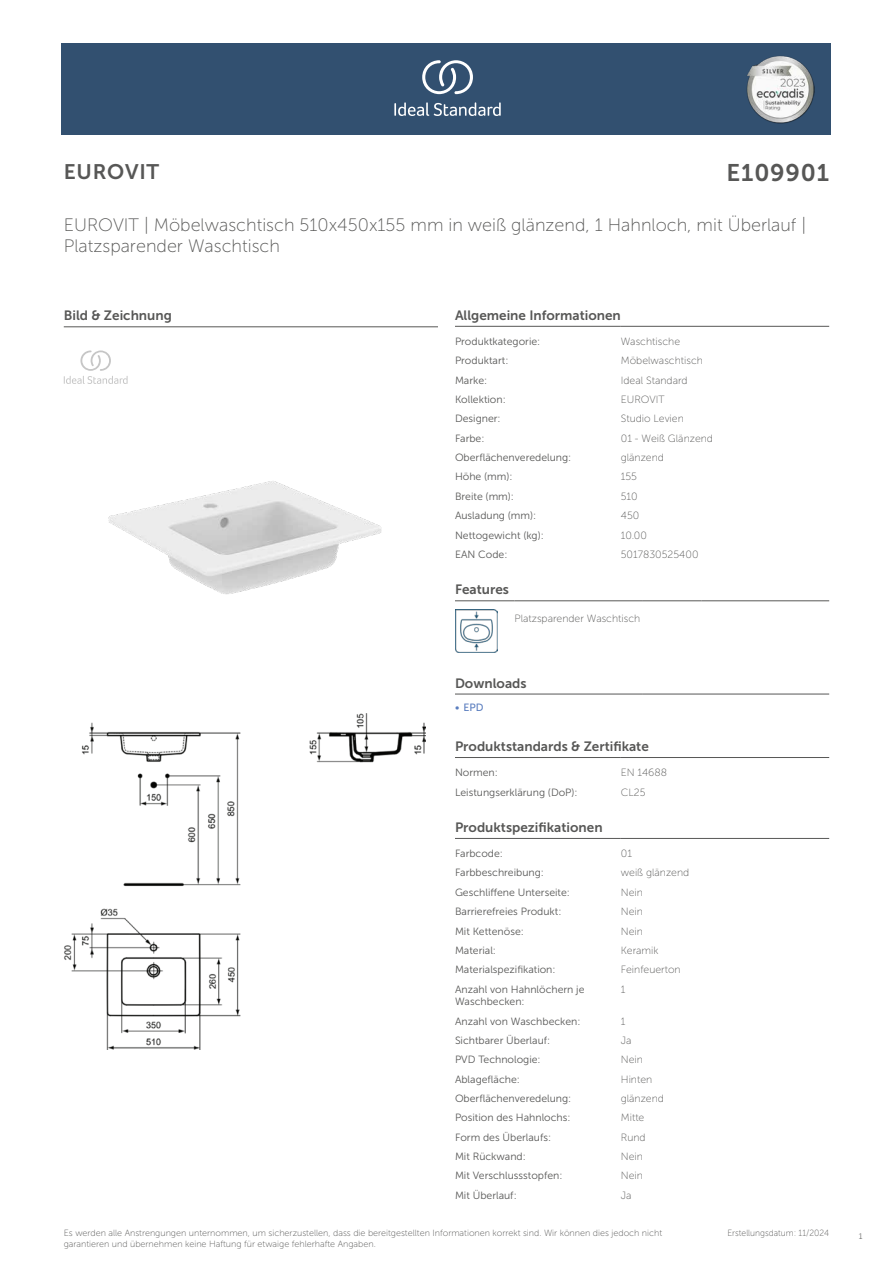
<style>
.page{position:relative;width:893px;height:1263px;background:#fff}
.page>*{position:absolute;margin:0;border:0;box-sizing:border-box;transform-origin:0 0}
.t1{font:24px "Museo Sans 700";letter-spacing:.035em;color:#575756}
.t2{font:21px "Museo Sans 700";letter-spacing:.035em;color:#575756}
.t3{font:18px/21.6px "Museo Sans 100";color:#575756}
.t4{font:13.5px "Museo Sans 700";color:#575756}
.t5{font:10.5px/12.6px "Museo Sans 300";color:#575756}
.t6{font:10.5px "Museo Sans 100";color:#575756}
.t7{font:10.5px "Museo Sans 500";color:#5b7ebf}
.t8{font:9px/10.8px "Museo Sans 100";color:#575756}
.t9{font:9px "Museo Sans 100";color:#575756;scale:.95 1}
.t10{font:300 9px "Calibri";color:#575756;scale:.95 1}
</style>
<div class="page">
<div style="left:62px;top:43px;width:769px;height:91px;background:#325070"></div>
<hr style="left:455px;top:326px;width:166px;height:1px;background:#575756">
<hr style="left:621px;top:326px;width:208px;height:1px;background:#575756">
<hr style="left:455px;top:600px;width:59px;height:1px;background:#575756">
<hr style="left:514px;top:600px;width:128px;height:1px;background:#575756">
<hr style="left:642px;top:600px;width:60px;height:1px;background:#575756">
<hr style="left:702px;top:600px;width:127px;height:1px;background:#575756">
<img style="left:455px;top:609px;width:42px;height:43px">
<hr style="left:455px;top:694px;width:187px;height:1px;background:#575756">
<hr style="left:642px;top:694px;width:187px;height:1px;background:#575756">
<hr style="left:455px;top:757px;width:166px;height:1px;background:#575756">
<hr style="left:621px;top:757px;width:208px;height:1px;background:#575756">
<hr style="left:455px;top:838px;width:166px;height:1px;background:#575756">
<hr style="left:621px;top:838px;width:208px;height:1px;background:#575756">
<img style="left:64px;top:714px;width:361px;height:336px">
<hr style="left:64px;top:327px;width:374px;height:1px;background:#575756">
<svg style="left:64px;top:350px;width:64px;height:34px"></svg>
<img style="left:108px;top:481px;width:274px;height:114px">
<svg style="left:394px;top:102px;width:107px;height:14px"></svg>
<svg style="left:422px;top:60px;width:51px;height:34px"></svg>
<img style="left:746px;top:56px;width:68px;height:67px">
<h2 class="t2" style="left:64px;top:160px;width:97px">EUROVIT</h2>
<h1 class="t1" style="left:727px;top:160px;width:104px">E109901</h1>
<h3 class="t3" style="left:64px;top:214px;width:744px">EUROVIT | Möbelwaschtisch 510x450x155 mm in weiß glänzend, 1 Hahnloch, mit Überlauf |<br>Platzsparender Waschtisch</h3>
<p class="t4" style="left:64px;top:308px;width:110px">Bild &amp; Zeichnung</p>
<p class="t4" style="left:455px;top:308px;width:167px">Allgemeine Informationen</p>
<p class="t5" style="left:455px;top:335px;width:87px">Produktkategorie:</p>
<p class="t6" style="left:621px;top:336px;width:61px">Waschtische</p>
<p class="t5" style="left:455px;top:354px;width:55px">Produktart:</p>
<p class="t6" style="left:621px;top:355px;width:84px">Möbelwaschtisch</p>
<p class="t5" style="left:455px;top:374px;width:34px">Marke:</p>
<p class="t6" style="left:621px;top:374px;width:68px">Ideal Standard</p>
<p class="t5" style="left:455px;top:393px;width:52px">Kollektion:</p>
<p class="t6" style="left:621px;top:394px;width:45px">EUROVIT</p>
<p class="t5" style="left:455px;top:413px;width:47px">Designer:</p>
<p class="t6" style="left:621px;top:413px;width:65px">Studio Levien</p>
<p class="t5" style="left:455px;top:432px;width:31px">Farbe:</p>
<p class="t6" style="left:621px;top:433px;width:94px">01 - Weiß Glänzend</p>
<p class="t5" style="left:455px;top:451px;width:118px">Oberflächenveredelung:</p>
<p class="t6" style="left:621px;top:452px;width:45px">glänzend</p>
<p class="t5" style="left:455px;top:471px;width:59px">Höhe (mm):</p>
<p class="t6" style="left:621px;top:471px;width:18px">155</p>
<p class="t5" style="left:455px;top:490px;width:61px">Breite (mm):</p>
<p class="t6" style="left:621px;top:491px;width:18px">510</p>
<p class="t5" style="left:455px;top:509px;width:83px">Ausladung (mm):</p>
<p class="t6" style="left:621px;top:510px;width:20px">450</p>
<p class="t5" style="left:455px;top:529px;width:90px">Nettogewicht (kg):</p>
<p class="t6" style="left:621px;top:529px;width:28px">10.00</p>
<p class="t5" style="left:455px;top:548px;width:54px">EAN Code:</p>
<p class="t6" style="left:621px;top:549px;width:79px">5017830525400</p>
<p class="t4" style="left:455px;top:582px;width:55px">Features</p>
<p class="t6" style="left:514px;top:612px;width:127px">Platzsparender Waschtisch</p>
<p class="t4" style="left:455px;top:675px;width:73px">Downloads</p>
<p class="t7" style="left:455px;top:701px;width:30px">• EPD</p>
<p class="t4" style="left:455px;top:739px;width:195px">Produktstandards &amp; Zertifikate</p>
<p class="t5" style="left:455px;top:766px;width:44px">Normen:</p>
<p class="t6" style="left:621px;top:767px;width:48px">EN 14688</p>
<p class="t5" style="left:455px;top:786px;width:124px">Leistungserklärung (DoP):</p>
<p class="t6" style="left:621px;top:786px;width:26px">CL25</p>
<p class="t4" style="left:455px;top:820px;width:149px">Produktspezifikationen</p>
<p class="t5" style="left:455px;top:847px;width:49px">Farbcode:</p>
<p class="t6" style="left:621px;top:848px;width:13px">01</p>
<p class="t5" style="left:455px;top:867px;width:90px">Farbbeschreibung:</p>
<p class="t6" style="left:621px;top:867px;width:70px">weiß glänzend</p>
<p class="t5" style="left:455px;top:886px;width:116px">Geschliffene Unterseite:</p>
<p class="t6" style="left:621px;top:887px;width:24px">Nein</p>
<p class="t5" style="left:455px;top:905px;width:108px">Barrierefreies Produkt:</p>
<p class="t6" style="left:621px;top:906px;width:24px">Nein</p>
<p class="t5" style="left:455px;top:925px;width:70px">Mit Kettenöse:</p>
<p class="t6" style="left:621px;top:925px;width:24px">Nein</p>
<p class="t5" style="left:455px;top:944px;width:43px">Material:</p>
<p class="t6" style="left:621px;top:945px;width:39px">Keramik</p>
<p class="t5" style="left:455px;top:963px;width:102px">Materialspezifikation:</p>
<p class="t6" style="left:621px;top:964px;width:61px">Feinfeuerton</p>
<p class="t5" style="left:455px;top:983px;width:131px">Anzahl von Hahnlöchern je<br>Waschbecken:</p>
<p class="t6" style="left:621px;top:983px;width:6px">1</p>
<p class="t5" style="left:455px;top:1015px;width:127px">Anzahl von Waschbecken:</p>
<p class="t6" style="left:621px;top:1015px;width:6px">1</p>
<p class="t5" style="left:455px;top:1034px;width:97px">Sichtbarer Überlauf:</p>
<p class="t6" style="left:621px;top:1035px;width:12px">Ja</p>
<p class="t5" style="left:455px;top:1053px;width:87px">PVD Technologie:</p>
<p class="t6" style="left:621px;top:1054px;width:24px">Nein</p>
<p class="t5" style="left:455px;top:1073px;width:66px">Ablagefläche:</p>
<p class="t6" style="left:621px;top:1073px;width:33px">Hinten</p>
<p class="t5" style="left:455px;top:1092px;width:118px">Oberflächenveredelung:</p>
<p class="t6" style="left:621px;top:1093px;width:45px">glänzend</p>
<p class="t5" style="left:455px;top:1111px;width:117px">Position des Hahnlochs:</p>
<p class="t6" style="left:621px;top:1112px;width:25px">Mitte</p>
<p class="t5" style="left:455px;top:1131px;width:98px">Form des Überlaufs:</p>
<p class="t6" style="left:621px;top:1131px;width:26px">Rund</p>
<p class="t5" style="left:455px;top:1150px;width:72px">Mit Rückwand:</p>
<p class="t6" style="left:621px;top:1151px;width:24px">Nein</p>
<p class="t5" style="left:455px;top:1169px;width:109px">Mit Verschlussstopfen:</p>
<p class="t6" style="left:621px;top:1170px;width:24px">Nein</p>
<p class="t5" style="left:455px;top:1189px;width:63px">Mit Überlauf:</p>
<p class="t6" style="left:621px;top:1189px;width:12px">Ja</p>
<p class="t8" style="left:64px;top:1227px;width:600px">Es werden alle Anstrengungen unternommen, um sicherzustellen, dass die bereitgestellten Informationen korrekt sind. Wir können dies jedoch nicht garantieren und übernehmen keine Haftung für etwaige fehlerhafte Angaben.</p>
<p class="t9" style="left:727px;top:1228px;width:109px">Erstellungsdatum: 11/2024</p>
<p class="t10" style="left:858px;top:1230px;width:6px">1</p>
</div>
